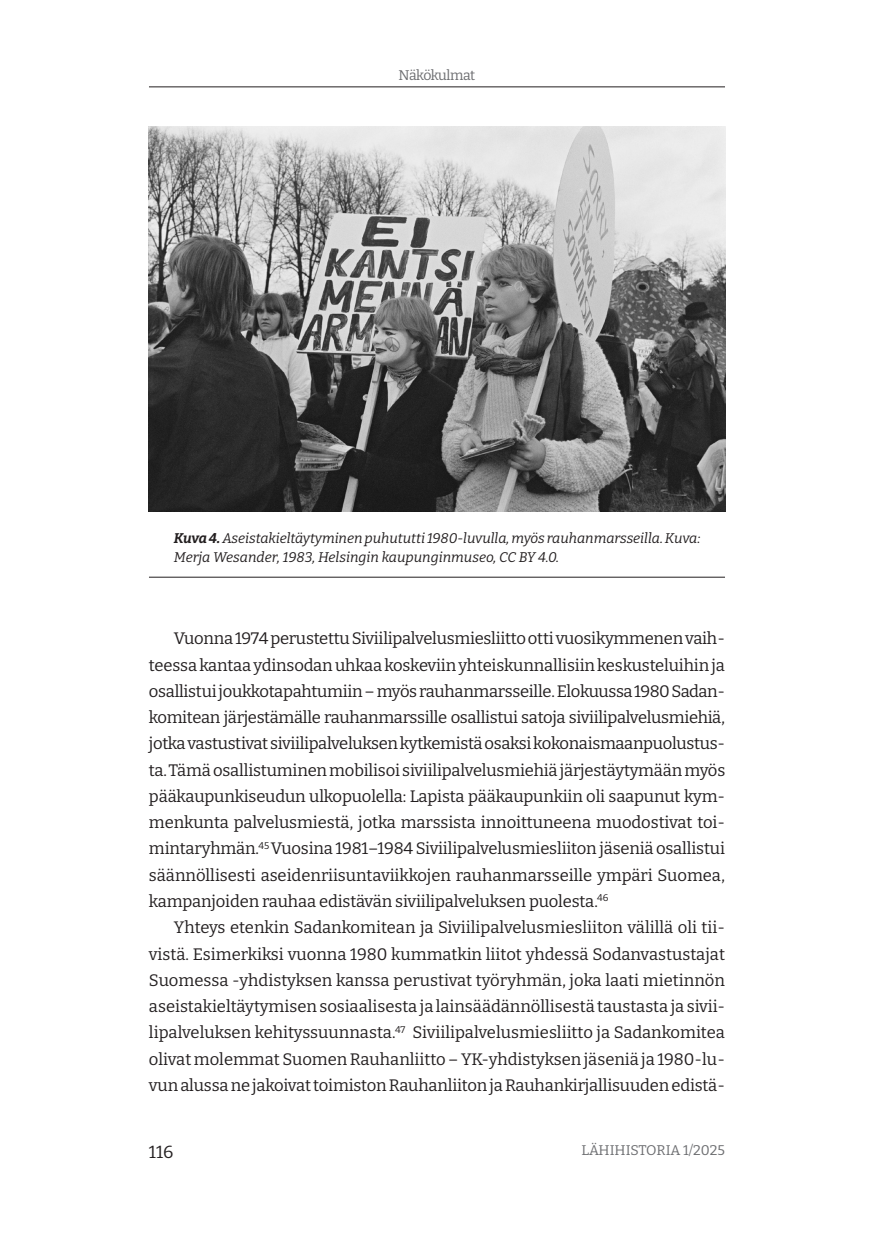
<style>
.page{position:relative;width:874px;height:1241px;background:#fff}
.page>*{position:absolute;margin:0;border:0;box-sizing:border-box;transform-origin:0 0}
.t1{font:17.5px "Bitter";color:#231f20}
.Leipäteksti{font:16.62px/26.2px "Bitter";letter-spacing:-.01em;color:#231f20;text-align:justify}
.Kuvateksti{font:italic 14px/19.2px "Bitter";letter-spacing:-.005em;color:#231f20}
.t2{font:14px "Bitter";color:#6c6d70}
.t3{font:14px "Bitter";letter-spacing:-.03em;color:#6c6d70}
.s1{font-weight:700}
</style>
<div class="page">
<hr style="left:149px;top:86px;width:575px;height:1px;background:#231f20">
<img style="left:149px;top:126px;width:575px;height:385px">
<hr style="left:149px;top:576px;width:575px;height:1px;background:#231f20">
<p class="t3" style="left:398px;top:66px;width:78px">Näkökulmat</p>
<p class="Kuvateksti" style="left:174px;top:527px;width:527px"><span class="s1">Kuva 4.</span> Aseistakieltäytyminen puhututti 1980-luvulla, myös rauhanmarsseilla. Kuva:<br>Merja Wesander, 1983, Helsingin kaupunginmuseo, CC BY 4.0.</p>
<p class="Leipäteksti" style="left:149px;top:625px;width:577px;text-indent:25px">Vuonna 1974 perustettu Siviilipalvelusmiesliitto otti vuosikymmenen vaih&shy;teessa kantaa ydinsodan uhkaa koskeviin yhteiskunnallisiin keskusteluihin ja osallistui joukkotapahtumiin – myös rauhanmarsseille. Elokuussa 1980 Sadan&shy;komitean järjestämälle rauhanmarssille osallistui satoja siviilipalvelusmiehiä, jotka vastustivat siviilipalveluksen kytkemistä osaksi kokonaismaanpuolustus&shy;ta. Tämä osallistuminen mobilisoi siviilipalvelusmiehiä järjestäytymään myös pääkaupunkiseudun ulkopuolella: Lapista pääkaupunkiin oli saapunut kym&shy;menkunta palvelusmiestä, jotka marssista innoittuneena muodostivat toi&shy;mintaryhmän.<sup>45</sup> Vuosina 1981–1984 Siviilipalvelusmiesliiton jäseniä osallistui säännöllisesti aseidenriisuntaviikkojen rauhanmarsseille ympäri Suomea, kampanjoiden rauhaa edistävän siviilipalveluksen puolesta.<sup>46</sup></p>
<p class="Leipäteksti" style="left:149px;top:913px;width:577px;text-indent:25px">Yhteys etenkin Sadankomitean ja Siviilipalvelusmiesliiton välillä oli tii&shy;vistä. Esimerkiksi vuonna 1980 kummatkin liitot yhdessä Sodanvastustajat Suomessa -yhdistyksen kanssa perustivat työryhmän, joka laati mietinnön aseistakieltäytymisen sosiaalisesta ja lainsäädännöllisestä taustasta ja sivii&shy;lipalveluksen kehityssuunnasta.<sup>47</sup> Siviilipalvelusmiesliitto ja Sadankomitea olivat molemmat Suomen Rauhanliitto – YK-yhdistyksen jäseniä ja 1980-lu&shy;vun alussa ne jakoivat toimiston Rauhanliiton ja Rauhankirjallisuuden edistä-</p>
<p class="t1" style="left:149px;top:1140px;width:26px">116</p>
<p class="t2" style="left:581px;top:1140px;width:145px">LÄHIHISTORIA 1/2025</p>
</div>
